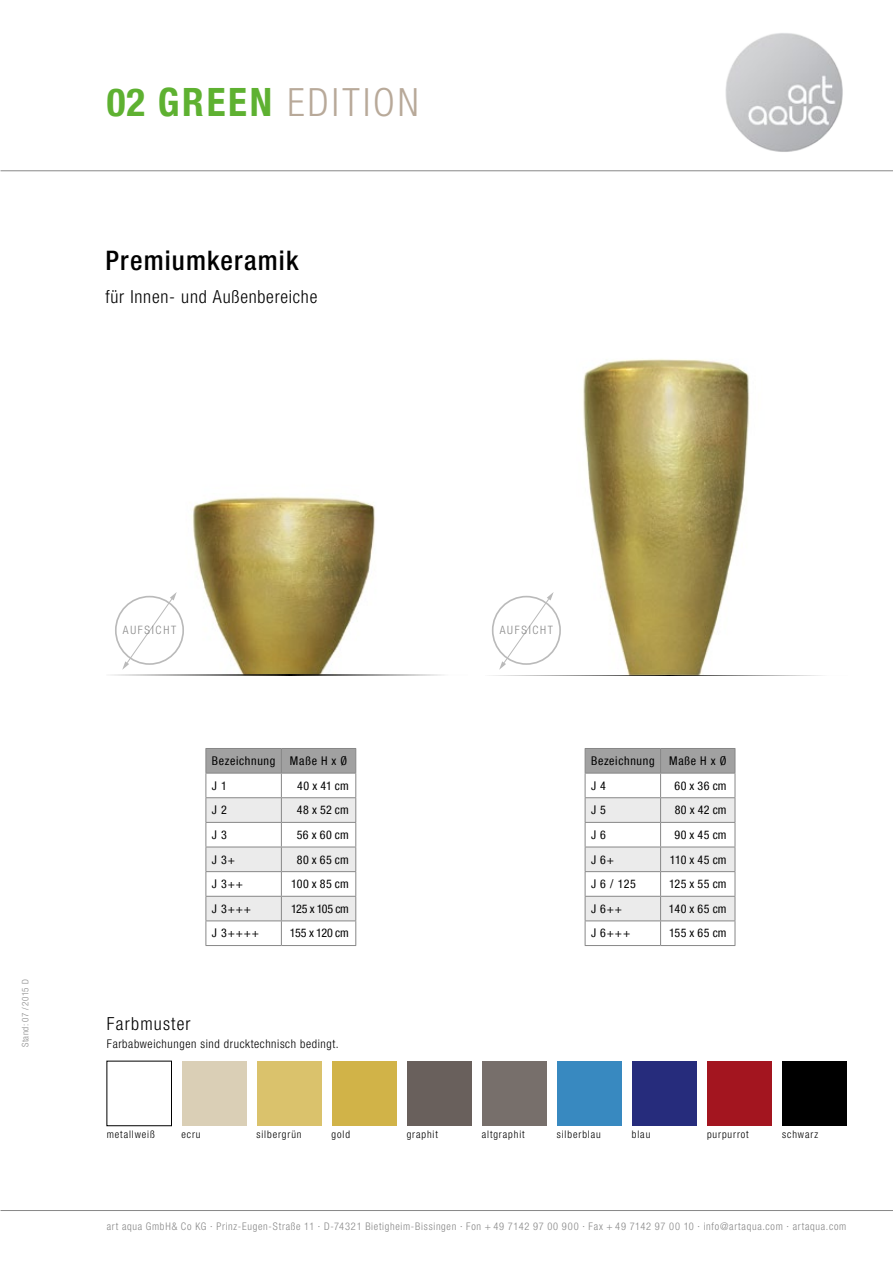
<style>
.page{position:relative;width:893px;height:1263px;background:#fff}
.page>*{position:absolute;margin:0;border:0;box-sizing:border-box;transform-origin:0 0}
.t1{font:700 condensed 39px "Helvetica Neue LT Com";letter-spacing:.07em;color:#5eb131}
.t2{font:500 condensed 27px "Helvetica Neue LT Com";letter-spacing:.04em;color:#000}
.t3{font:300 condensed 18px "Helvetica Neue LT Com";letter-spacing:.045em;color:#000}
.t4{font:300 condensed 18px "Helvetica Neue LT Com";letter-spacing:.065em;color:#000}
.t5{font:condensed 12px/24.6px "Helvetica Neue LT Com";letter-spacing:.04em;color:#000}
.t6{font:300 condensed 12px "Helvetica Neue LT Com";letter-spacing:.05em;color:#000}
.t7{font:300 condensed 11.55px "Helvetica Neue LT Com";letter-spacing:.15em;color:#878787}
.t8{font:300 condensed 10.5px "Helvetica Neue LT Com";letter-spacing:.07em;color:#878787}
.t9{font:300 condensed 10.5px "Helvetica Neue LT Com";letter-spacing:.085em;color:#000}
.t10{font:300 condensed 9px "Helvetica Neue LT Com";letter-spacing:.05em;color:#878787}
.s1{font-weight:300;color:#b8a999}
</style>
<div class="page">
<hr style="left:1px;top:171px;width:892px;height:1px;background:#878787">
<hr style="left:1px;top:1210px;width:892px;height:1px;background:#878787">
<img style="left:725px;top:33px;width:118px;height:119px">
<img style="left:153px;top:496px;width:242px;height:179px">
<img style="left:583px;top:359px;width:167px;height:316px">
<svg style="left:491px;top:675px;width:331px;height:1px"></svg>
<svg style="left:206px;top:748px;width:150px;height:197px"></svg>
<hr style="left:206px;top:945px;width:75px;height:1px;background:#878787">
<hr style="left:281px;top:945px;width:75px;height:1px;background:#878787">
<svg style="left:585px;top:748px;width:151px;height:197px"></svg>
<hr style="left:585px;top:945px;width:76px;height:1px;background:#878787">
<hr style="left:661px;top:945px;width:74px;height:1px;background:#878787">
<div style="left:182px;top:1061px;width:65px;height:65px;background:#dacfb6"></div>
<div style="left:257px;top:1061px;width:65px;height:65px;background:#dac26c"></div>
<div style="left:332px;top:1061px;width:65px;height:65px;background:#d1b348"></div>
<div style="left:407px;top:1061px;width:65px;height:65px;background:#69605c"></div>
<div style="left:482px;top:1061px;width:65px;height:65px;background:#776f6b"></div>
<div style="left:557px;top:1061px;width:65px;height:65px;background:#3889c0"></div>
<div style="left:632px;top:1061px;width:65px;height:65px;background:#262c7c"></div>
<div style="left:707px;top:1061px;width:65px;height:65px;background:#a3151f"></div>
<div style="left:782px;top:1061px;width:65px;height:65px;background:#000"></div>
<div style="left:115px;top:596px;width:69px;height:69px;border:2px solid #bababa;border-radius:50%"></div>
<svg style="left:122px;top:592px;width:55px;height:78px"></svg>
<div style="left:492px;top:596px;width:69px;height:69px;border:2px solid #bababa;border-radius:50%"></div>
<svg style="left:499px;top:592px;width:55px;height:78px"></svg>
<svg style="left:111px;top:675px;width:331px;height:1px"></svg>
<h1 class="t1" style="left:107px;top:79px;width:314px">02 GREEN <span class="s1">EDITION</span></h1>
<h2 class="t2" style="left:105px;top:244px;width:195px">Premiumkeramik</h2>
<h3 class="t3" style="left:105px;top:286px;width:213px">für Innen- und Außenbereiche</h3>
<p class="t10" style="left:20px;top:1047px;width:69px;rotate:-90deg">Stand: 07 / 2015 D</p>
<p class="t7" style="left:123px;top:623px;width:55px">AUFSICHT</p>
<p class="t7" style="left:500px;top:623px;width:55px">AUFSICHT</p>
<p class="t5" style="left:212px;top:748px;width:137px">Bezeichnung Maße H x Ø<br>J 1</p>
<p class="t5" style="left:297px;top:773px;width:53px">40 x 41 cm</p>
<p class="t5" style="left:591px;top:748px;width:137px">Bezeichnung Maße H x Ø<br>J 4</p>
<p class="t5" style="left:674px;top:773px;width:54px">60 x 36 cm</p>
<p class="t5" style="left:212px;top:798px;width:16px">J 2</p>
<p class="t5" style="left:297px;top:798px;width:53px">48 x 52 cm</p>
<p class="t5" style="left:212px;top:822px;width:16px">J 3</p>
<p class="t5" style="left:297px;top:822px;width:54px">56 x 60 cm</p>
<p class="t5" style="left:212px;top:847px;width:25px">J 3+</p>
<p class="t5" style="left:297px;top:847px;width:54px">80 x 65 cm</p>
<p class="t5" style="left:212px;top:871px;width:33px">J 3++</p>
<p class="t5" style="left:291px;top:871px;width:59px">100 x 85 cm</p>
<p class="t5" style="left:212px;top:896px;width:41px">J 3+++</p>
<p class="t5" style="left:291px;top:896px;width:59px">125 x 105 cm</p>
<p class="t5" style="left:212px;top:921px;width:49px">J 3++++</p>
<p class="t5" style="left:290px;top:921px;width:60px">155 x 120 cm</p>
<p class="t5" style="left:591px;top:798px;width:16px">J 5</p>
<p class="t5" style="left:675px;top:798px;width:53px">80 x 42 cm</p>
<p class="t5" style="left:591px;top:822px;width:16px">J 6</p>
<p class="t5" style="left:674px;top:822px;width:54px">90 x 45 cm</p>
<p class="t5" style="left:591px;top:847px;width:25px">J 6+</p>
<p class="t5" style="left:670px;top:847px;width:58px">110 x 45 cm</p>
<p class="t5" style="left:591px;top:871px;width:46px">J 6 / 125</p>
<p class="t5" style="left:669px;top:871px;width:59px">125 x 55 cm</p>
<p class="t5" style="left:591px;top:896px;width:33px">J 6++</p>
<p class="t5" style="left:669px;top:896px;width:59px">140 x 65 cm</p>
<p class="t5" style="left:591px;top:921px;width:41px">J 6+++</p>
<p class="t5" style="left:669px;top:921px;width:59px">155 x 65 cm</p>
<h3 class="t4" style="left:107px;top:1013px;width:85px">Farbmuster</h3>
<p class="t6" style="left:107px;top:1037px;width:233px">Farbabweichungen sind drucktechnisch bedingt.</p>
<p class="t9" style="left:107px;top:1128px;width:50px">metallweiß</p>
<p class="t9" style="left:181px;top:1128px;width:21px">ecru</p>
<p class="t9" style="left:256px;top:1128px;width:47px">silbergrün</p>
<p class="t9" style="left:332px;top:1128px;width:20px">gold</p>
<p class="t9" style="left:407px;top:1128px;width:33px">graphit</p>
<p class="t9" style="left:482px;top:1128px;width:45px">altgraphit</p>
<p class="t9" style="left:557px;top:1128px;width:45px">silberblau</p>
<p class="t9" style="left:632px;top:1128px;width:20px">blau</p>
<p class="t9" style="left:707px;top:1128px;width:43px">purpurrot</p>
<p class="t9" style="left:782px;top:1128px;width:38px">schwarz</p>
<p class="t8" style="left:107px;top:1220px;width:741px">art aqua GmbH&amp; Co KG · Prinz-Eugen-Straße 11 · D-74321 Bietigheim-Bissingen · Fon + 49 7142 97 00 900 · Fax + 49 7142 97 00 10 · info@artaqua.com · artaqua.com</p>
</div>
